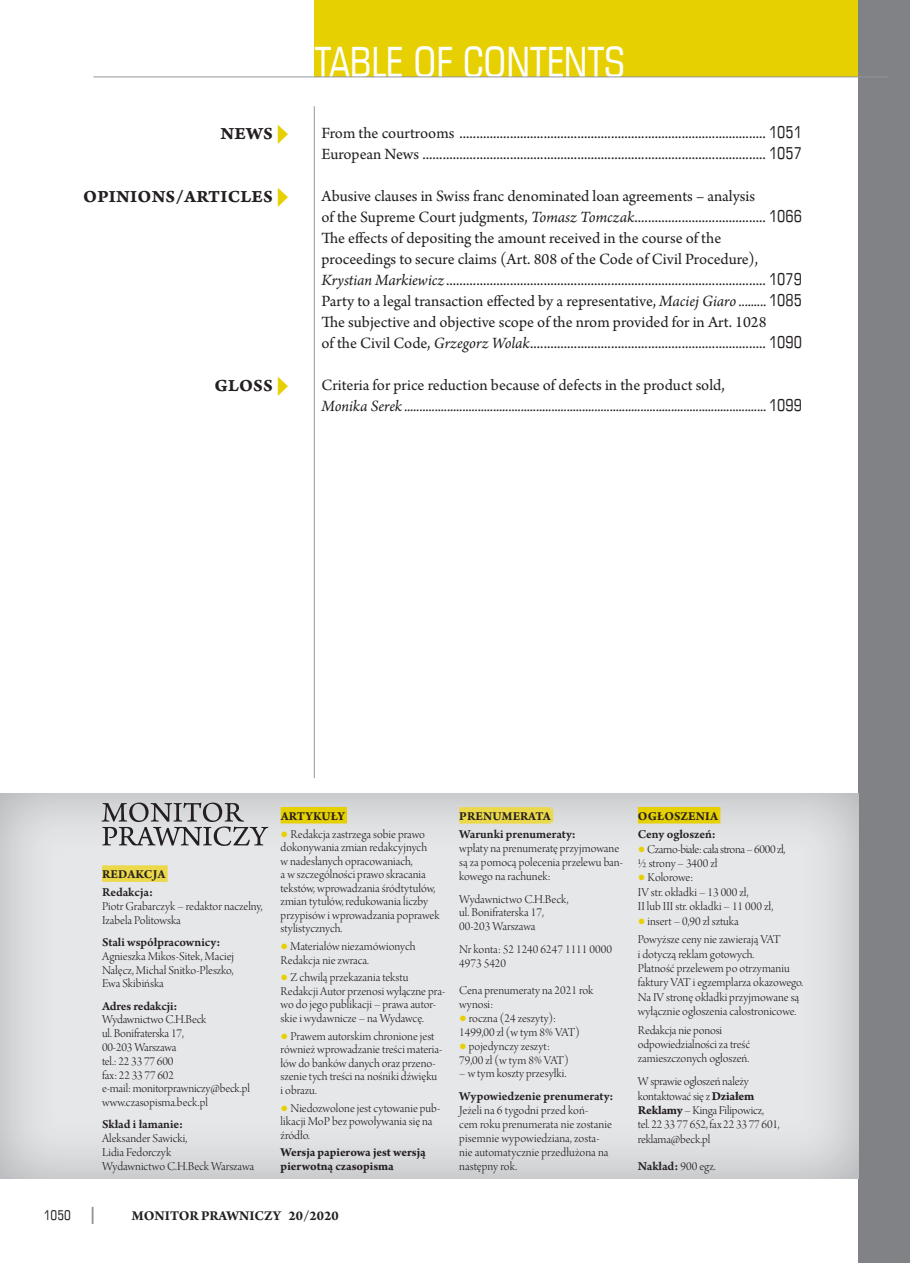
<style>
.page{position:relative;width:910px;height:1263px;background:#fff}
.page>*{position:absolute;margin:0;border:0;box-sizing:border-box;transform-origin:0 0}
.t1{font:700 54px "Arno Pro";color:#e7d002;scale:.5 1}
.t2{font:42px "Square 721 Cn EU";color:#fff}
.t3{font:18px "Arno Pro Bold Caption";letter-spacing:.01em;color:#231f20}
.t4{font:16.5px/21px "Arno Pro";color:#231f20}
.t5{font:italic 16.5px/21px "Arno Pro";letter-spacing:-.005em;color:#231f20}
.t6{font:700 14.25px "Arno Pro";color:#231f20}
.t7{font:13.5px "Square 721 Cn EU";color:#231f20}
.t8{font:12.75px/13.5px "Arno Pro Light Display";color:#231f20}
.t9{font:12.75px "Arno Pro Smbd Sm Text";letter-spacing:-.005em;color:#231f20}
.t10{font:700 12.75px/13.5px "Arno Pro";color:#231f20}
.t11{font:12.75px/14.4px "Arno Pro Light Display";letter-spacing:-.025em;color:#231f20}
.s1{font-family:"Square 721 Cn EU"}
.s2{font-style:italic}
.s3{font-style:normal}
.s4{font-family:"Square 721 Cn EU";font-style:normal}
.s5{font-family:"Times New Roman";color:#e7d002}
.s6{font-family:"Arno Pro Bold Sm Text"}
.s7{font-family:"Arno Pro Light Display"}
</style>
<div class="page">
<div style="left:315px;top:0;width:574px;height:77px;background:#e7d002"></div>
<hr style="left:314px;top:106px;width:1px;height:672px;background:#939598">
<svg style="left:92px;top:1207px;width:2px;height:17px"></svg>
<div style="left:859px;top:0;width:51px;height:1263px;background:#808285"></div>
<hr style="left:94px;top:77px;width:795px;height:1px;background:#939598">
<svg style="left:102px;top:802px;width:166px;height:44px;background:#afafb0"></svg>
<div style="left:102px;top:865px;width:66px;height:17px;background:#ecd94a"></div>
<div style="left:281px;top:807px;width:66px;height:16px;background:#e7d002"></div>
<div style="left:459px;top:807px;width:92px;height:17px;background:#ecd94a"></div>
<svg style="left:551px;top:809px;width:2px;height:13px"></svg>
<div style="left:638px;top:807px;width:82px;height:16px;background:#e7d002"></div>
<h3 class="t3" style="left:220px;top:123px;width:54px">NEWS</h3>
<h1 class="t1" style="left:276px;top:99px;width:27px">▶</h1>
<h3 class="t3" style="left:83px;top:186px;width:191px">OPINIONS/ARTICLES</h3>
<h1 class="t1" style="left:276px;top:162px;width:27px">▶</h1>
<h3 class="t3" style="left:214px;top:375px;width:60px">GLOSS</h3>
<h1 class="t1" style="left:276px;top:351px;width:27px">▶</h1>
<h2 class="t2" style="left:315px;top:36px;width:312px">TABLE OF CONTENTS</h2>
<p class="t4" style="left:321px;top:124px;width:482px">From the courtrooms ........................................................................................... <span class="s1">1051<br></span>European News ...................................................................................................... <span class="s1">1057</span></p>
<p class="t4" style="left:321px;top:187px;width:482px">Abusive clauses in Swiss franc denominated loan agreements – analysis<br>of the Supreme Court judgments, <span class="s2">Tomasz Tomczak</span> ....................................... <span class="s1">1066<br></span>The effects of depositing the amount received in the course of the<br>proceedings to secure claims (Art. 808 of the Code of Civil Procedure), <span class="s2">Krystian Markiewicz</span> ............................................................................................... <span class="s1">1079<br></span>Party to a legal transaction effected by a representative, <span class="s2">Maciej Giaro .........</span> <span class="s1">1085<br></span>The subjective and objective scope of the nrom provided for in Art. 1028<br>of the Civil Code, <span class="s2">Grzegorz Wolak</span> ...................................................................... <span class="s1">1090</span></p>
<p class="t5" style="left:321px;top:376px;width:482px"><span class="s3">Criteria for price reduction because of defects in the product sold,<br></span>Monika Serek ...................................................................................................................... <span class="s4">1099</span></p>
<p class="t10" style="left:102px;top:868px;width:65px">REDAKCJA</p>
<p class="t9" style="left:102px;top:885px;width:52px">Redakcja:</p>
<p class="t8" style="left:102px;top:900px;width:162px">Piotr Grabarczyk – redaktor naczelny,<br>Izabela Politowska</p>
<p class="t9" style="left:102px;top:935px;width:120px">Stali współpracownicy:</p>
<p class="t8" style="left:102px;top:950px;width:134px;text-align:justify">Agnieszka Mikos-Sitek, Maciej Nałęcz, Michał Snitko-Pleszko, Ewa Skibińska</p>
<p class="t9" style="left:102px;top:998px;width:77px">Adres redakcji:</p>
<p class="t8" style="left:102px;top:1013px;width:149px">Wydawnictwo C.H.Beck<br>ul. Bonifraterska 17,<br>00-203 Warszawa<br>tel.: 22 33 77 600<br>fax: 22 33 77 602<br>e-mail: monitorprawniczy@beck.pl www.czasopisma.beck.pl</p>
<p class="t9" style="left:102px;top:1117px;width:83px">Skład i łamanie:</p>
<p class="t8" style="left:102px;top:1132px;width:154px">Aleksander Sawicki,<br>Lidia Fedorczyk<br>Wydawnictwo C.H.Beck Warszawa</p>
<p class="t10" style="left:281px;top:810px;width:66px">ARTYKUŁY</p>
<p class="t8" style="left:281px;top:828px;width:160px"><span class="s5">●</span> Redakcja zastrzega sobie prawo dokonywania zmian redakcyjnych<br>w nadesłanych opracowaniach,<br>a w szczególności prawo skracania tekstów, wprowadzania śródtytułów, zmian tytułów, redukowania liczby przypisów i wprowadzania poprawek stylistycznych.</p>
<p class="t8" style="left:281px;top:940px;width:136px"><span class="s5">●</span> Materiałów niezamówionych<br>Redakcja nie zwraca.</p>
<p class="t8" style="left:281px;top:972px;width:166px"><span class="s5">●</span> Z chwilą przekazania tekstu Redakcji Autor przenosi wyłączne pra&shy;wo do jego publikacji – prawa autor&shy;skie i wydawnicze – na Wydawcę.</p>
<p class="t8" style="left:281px;top:1030px;width:163px"><span class="s5">●</span> Prawem autorskim chronione jest również wprowadzanie treści materia&shy;łów do banków danych oraz przeno&shy;szenie tych treści na nośniki dźwięku i obrazu.</p>
<p class="t8" style="left:281px;top:1102px;width:161px"><span class="s5">●</span> Niedozwolone jest cytowanie pub&shy;likacji MoP bez powoływania się na źródło.</p>
<p class="t10" style="left:281px;top:1146px;width:147px">Wersja papierowa jest wersją pierwotną czasopisma</p>
<p class="t10" style="left:459px;top:810px;width:93px">PRENUMERATA</p>
<p class="t9" style="left:459px;top:827px;width:118px">Warunki prenumeraty:</p>
<p class="t8" style="left:459px;top:842px;width:165px;line-height:14px">wpłaty na prenumeratę przyjmowane są za pomocą polecenia przelewu ban&shy;kowego na rachunek:</p>
<p class="t8" style="left:459px;top:892px;width:111px;line-height:14px">Wydawnictwo C.H.Beck, ul. Bonifraterska 17,<br>00-203 Warszawa</p>
<p class="t8" style="left:459px;top:943px;width:154px;line-height:14px">Nr konta: 52 1240 6247 1111 0000<br>4973 5420</p>
<p class="t8" style="left:459px;top:984px;width:136px;line-height:14px">Cena prenumeraty na 2021 rok wynosi:</p>
<p class="t8" style="left:459px;top:1012px;width:122px;line-height:14px"><span class="s5">●</span>roczna (24 zeszyty):<br>1499,00 zł (w tym 8% VAT)</p>
<p class="t8" style="left:459px;top:1040px;width:111px;line-height:14px"><span class="s5">●</span>pojedynczy zeszyt:<br>79,00 zł (w tym 8% VAT)</p>
<p class="t8" style="left:459px;top:1068px;width:109px">– w tym koszty przesyłki.</p>
<p class="t9" style="left:459px;top:1089px;width:156px">Wypowiedzenie prenumeraty:</p>
<p class="t8" style="left:459px;top:1104px;width:154px;line-height:14px">Jeżeli na 6 tygodni przed koń-<br>cem roku prenumerata nie zostanie pisemnie wypowiedziana, zosta&shy;nie automatycznie przedłużona na następny rok.</p>
<p class="t7" style="left:44px;top:1207px;width:28px">1050</p>
<p class="t6" style="left:132px;top:1207px;width:208px">MONITOR PRAWNICZY 20/2020</p>
<p class="t10" style="left:638px;top:810px;width:82px">OGŁOSZENIA</p>
<p class="t9" style="left:638px;top:827px;width:79px">Ceny ogłoszeń:</p>
<p class="t11" style="left:638px;top:842px;width:149px"><span class="s5">●</span> Czarno-białe: cała strona – 6000 zł, ½ strony – 3400 zł</p>
<p class="t8" style="left:638px;top:871px;width:137px;line-height:14.4px"><span class="s5">●</span>Kolorowe:<br>IV str. okładki – 13 000 zł,<br>II lub III str. okładki – 11 000 zł,</p>
<p class="t8" style="left:638px;top:912px;width:144px;line-height:18.6px"><span class="s5">●</span>insert – 0,90 zł sztuka<br>Powyższe ceny nie zawierają VAT</p>
<p class="t8" style="left:638px;top:947px;width:167px;line-height:14.4px">i dotyczą reklam gotowych.<br>Płatność przelewem po otrzymaniu faktury VAT i egzemplarza okazowego.<br>Na IV stronę okładki przyjmowane są wyłącznie ogłoszenia całostronicowe.</p>
<p class="t8" style="left:638px;top:1023px;width:114px;line-height:14.4px">Redakcja nie ponosi odpowiedzialności za treść zamieszczonych ogłoszeń.</p>
<p class="t8" style="left:638px;top:1075px;width:143px;line-height:14.4px">W sprawie ogłoszeń należy kontaktować się z <span class="s6">Działem<br>Reklamy</span> – Kinga Filipowicz,<br>tel. 22 33 77 652, fax 22 33 77 601, reklama@beck.pl</p>
<p class="t9" style="left:638px;top:1158px;width:79px">Nakład: <span class="s7">900 egz.</span></p>
</div>
